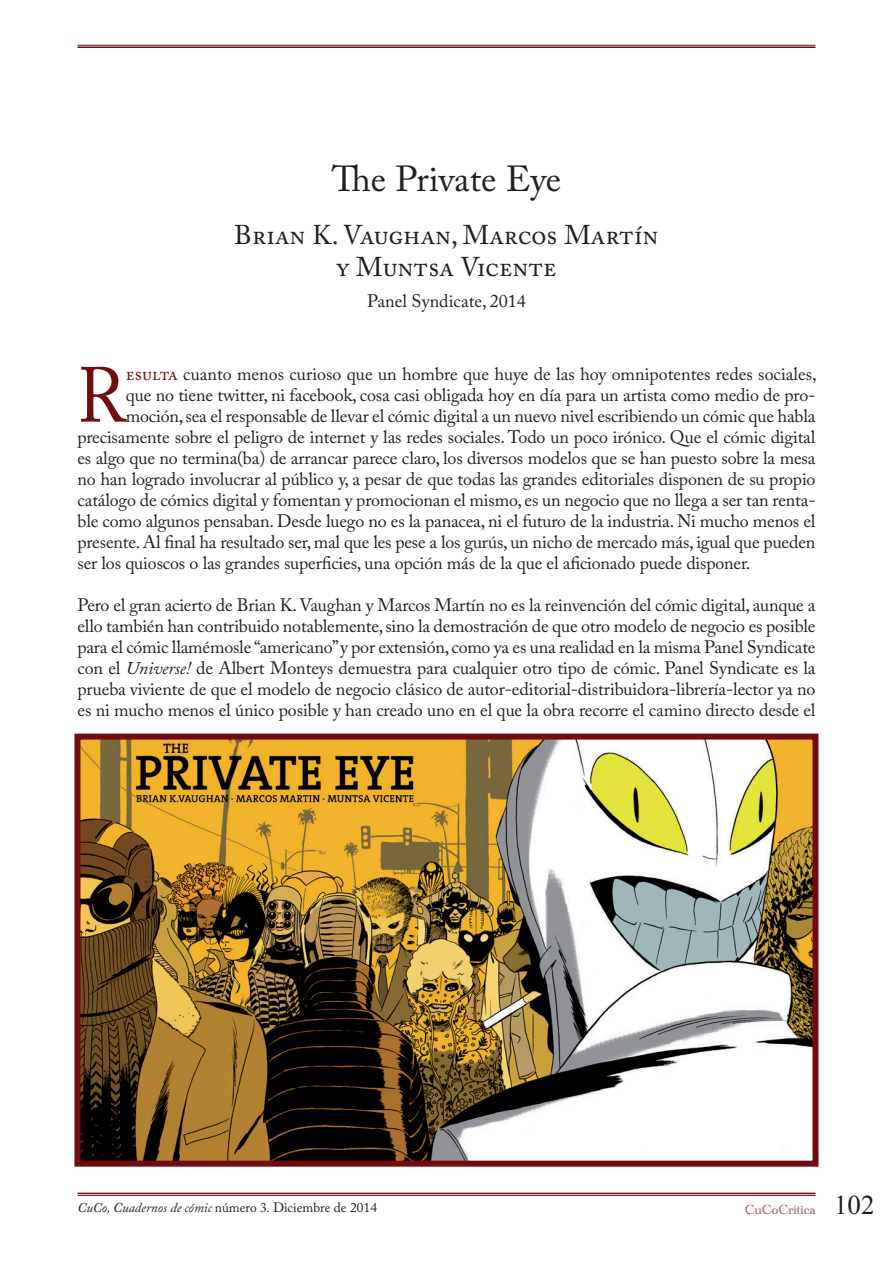
<style>
.page{position:relative;width:893px;height:1263px;background:#fff}
.page>*{position:absolute;margin:0;border:0;box-sizing:border-box;transform-origin:0 0}
.t1{font:77.1px "Adobe Caslon Pro";color:#710c0e;scale:.9 1}
.t2{font:36px "Adobe Caslon Pro";color:#231f20}
.t3{font:27px/32.4px "Adobe Caslon Pro";color:#231f20;text-align:center}
.t4{font:18px/21px "Adobe Caslon Pro";letter-spacing:-.005em;color:#231f20;text-align:justify}
.t5{font:italic 13.5px "Adobe Caslon Pro";color:#231f20}
.t6{font:13.5px "Academy Engraved Let Plain";color:#710c0e}
.s1{color:#710c0e}
.s2{font-style:italic}
.s3{font-style:normal}
.s4{font-family:"Times New Roman";font-size:27px;color:#231f20}
</style>
<div class="page">
<hr style="left:77px;top:1192px;width:738px;height:2px;background:#710c0e">
<hr style="left:77px;top:1195px;width:738px;height:1px;background:#710c0e">
<hr style="left:77px;top:45px;width:738px;height:1px;background:#710c0e">
<hr style="left:77px;top:46px;width:738px;height:2px;background:#710c0e">
<img style="left:81px;top:741px;width:730px;height:419px">
<div style="left:74px;top:734px;width:744px;height:433px;border:6px solid #710c0e"></div>
<h2 class="t2" style="left:332px;top:157px;width:231px">The Private Eye</h2>
<h3 class="t3" style="left:234px;top:218px;width:426px">Brian K. Vaughan, Marcos Martín y Muntsa Vicente</h3>
<p class="t4" style="left:367px;top:290px;width:160px">Panel Syndicate, 2014</p>
<h1 class="t1" style="left:77px;top:350px;width:55px">R</h1>
<p class="t4" style="left:126px;top:363px;width:692px"><span class="s1">esulta</span> cuanto menos curioso que un hombre que huye de las hoy omnipotentes redes sociales,</p>
<p class="t4" style="left:126px;top:384px;width:691px">que no tiene twitter, ni facebook, cosa casi obligada hoy en día para un artista como medio de pro-</p>
<p class="t4" style="left:126px;top:405px;width:691px">moción, sea el responsable de llevar el cómic digital a un nuevo nivel escribiendo un cómic que habla</p>
<p class="t4" style="left:77px;top:426px;width:739px">precisamente sobre el peligro de internet y las redes sociales. Todo un poco irónico. Que el cómic digital</p>
<p class="t4" style="left:77px;top:447px;width:739px">es algo que no termina(ba) de arrancar parece claro, los diversos modelos que se han puesto sobre la mesa</p>
<p class="t4" style="left:77px;top:468px;width:740px">no han logrado involucrar al público y, a pesar de que todas las grandes editoriales disponen de su propio</p>
<p class="t4" style="left:77px;top:489px;width:740px">catálogo de cómics digital y fomentan y promocionan el mismo, es un negocio que no llega a ser tan renta-</p>
<p class="t4" style="left:77px;top:510px;width:740px">ble como algunos pensaban. Desde luego no es la panacea, ni el futuro de la industria. Ni mucho menos el</p>
<p class="t4" style="left:77px;top:531px;width:739px">presente. Al final ha resultado ser, mal que les pese a los gurús, un nicho de mercado más, igual que pueden</p>
<p class="t4" style="left:77px;top:552px;width:674px">ser los quioscos o las grandes superficies, una opción más de la que el aficionado puede disponer.</p>
<p class="t4" style="left:77px;top:594px;width:740px">Pero el gran acierto de Brian K. Vaughan y Marcos Martín no es la reinvención del cómic digital, aunque a ello también han contribuido notablemente, sino la demostración de que otro modelo de negocio es posible para el cómic llamémosle “americano” y por extensión, como ya es una realidad en la misma Panel Syndicate con el <span class="s2">Universe!</span> de Albert Monteys demuestra para cualquier otro tipo de cómic. Panel Syndicate es la prueba viviente de que el modelo de negocio clásico de autor-editorial-distribuidora-librería-lector ya no es ni mucho menos el único posible y han creado uno en el que la obra recorre el camino directo desde el</p>
<p class="t5" style="left:77px;top:1199px;width:301px">CuCo, Cuadernos de cómic <span class="s3">número 3</span>. <span class="s3">Diciembre de 2014</span></p>
<p class="t6" style="left:745px;top:1202px;width:131px">CuCoCrítica <span class="s4">102</span></p>
</div>
